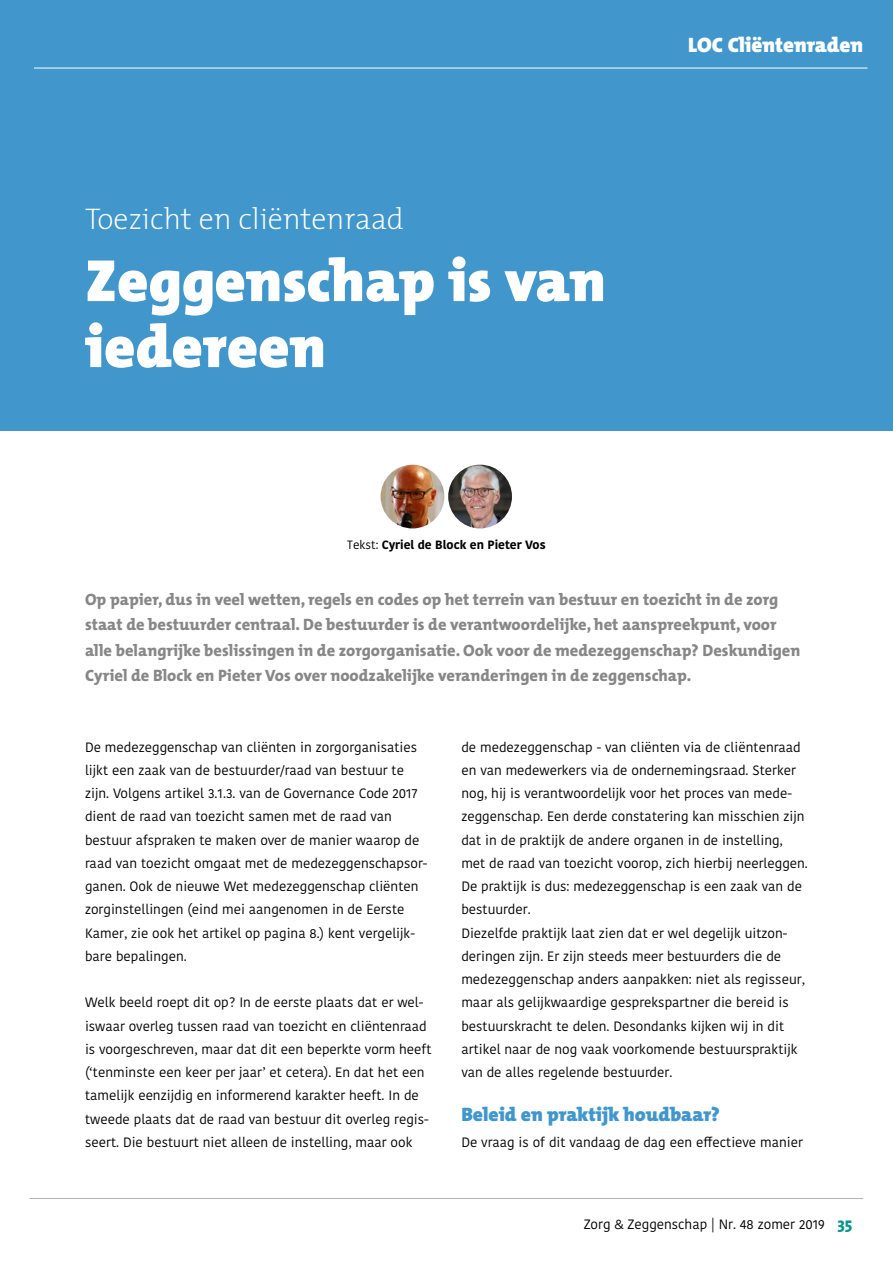
<style>
.page{position:relative;width:893px;height:1263px;background:#fff}
.page>*{position:absolute;margin:0;border:0;box-sizing:border-box;transform-origin:0 0}
.t1{font:800 60px/66px "T Mix";color:#fff}
.t2{font:200 30px "T Mix";color:#fff}
.t3{font:800 21px "T Mix";color:#fff}
.t4{font:800 19.5px "T Mix";color:#4197cb}
.t5{font:800 16.5px/25.5px "T Mix";color:#878787}
.t6{font:13.5px/23.2px "Kohinoor Bangla";color:#000}
.t7{font:700 12px "Kohinoor Bangla";color:#000}
.s1{font-weight:400}
.s2{font-family:"T Mix";font-weight:800;font-size:16.5px;color:#0b978b}
</style>
<div class="page">
<hr style="left:30px;top:1198px;width:833px;height:1px;background:#b3b2b2">
<div style="left:0;top:0;width:893px;height:431px;background:#4197cb"></div>
<img style="left:381px;top:465px;width:63px;height:63px;border-radius:32px">
<hr style="left:34px;top:68px;width:833px;height:1px;background:#fff">
<img style="left:448px;top:465px;width:64px;height:63px;border-radius:32px">
<h2 class="t2" style="left:85px;top:195px;width:320px">Toezicht en cliëntenraad</h2>
<h1 class="t1" style="left:85px;top:247px;width:522px">Zeggenschap is van iedereen</h1>
<p class="t7" style="left:347px;top:534px;width:200px"><span class="s1">Tekst:</span> Cyriel de Block en Pieter Vos</p>
<h3 class="t3" style="left:688px;top:27px;width:176px">LOC Cliëntenraden</h3>
<p class="t5" style="left:85px;top:586px;width:717px">Op papier, dus in veel wetten, regels en codes op het terrein van bestuur en toezicht in de zorg staat de bestuurder centraal. De bestuurder is de verantwoordelijke, het aanspreekpunt, voor alle belangrijke beslissingen in de zorgorganisatie. Ook voor de medezeggenschap? Deskundigen Cyriel de Block en Pieter Vos over noodzakelijke veranderingen in de zeggenschap.</p>
<p class="t6" style="left:85px;top:735px;width:344px">De medezeggenschap van cliënten in zorgorganisaties lijkt een zaak van de bestuurder/raad van bestuur te zijn. Volgens artikel 3.1.3. van de Governance Code 2017 dient de raad van toezicht samen met de raad van bestuur afspraken te maken over de manier waarop de raad van toezicht omgaat met de medezeggenschapsor&shy;ganen. Ook de nieuwe Wet medezeggenschap cliënten zorginstellingen (eind mei aangenomen in de Eerste Kamer, zie ook het artikel op pagina 8.) kent vergelijk&shy;bare bepalingen.</p>
<p class="t6" style="left:85px;top:991px;width:348px">Welk beeld roept dit op? In de eerste plaats dat er wel&shy;iswaar overleg tussen raad van toezicht en cliëntenraad is voorgeschreven, maar dat dit een beperkte vorm heeft (‘tenminste een keer per jaar’ et cetera). En dat het een tamelijk eenzijdig en informerend karakter heeft. In de tweede plaats dat de raad van bestuur dit overleg regis&shy;seert. Die bestuurt niet alleen de instelling, maar ook</p>
<p class="t6" style="left:461px;top:735px;width:348px">de medezeggenschap - van cliënten via de cliëntenraad en van medewerkers via de ondernemingsraad. Sterker nog, hij is verantwoordelijk voor het proces van mede&shy;zeggenschap. Een derde constatering kan misschien zijn dat in de praktijk de andere organen in de instelling, met de raad van toezicht voorop, zich hierbij neerleggen.<br>De praktijk is dus: medezeggenschap is een zaak van de bestuurder.<br>Diezelfde praktijk laat zien dat er wel degelijk uitzon&shy;deringen zijn. Er zijn steeds meer bestuurders die de medezeggenschap anders aanpakken: niet als regisseur, maar als gelijkwaardige gesprekspartner die bereid is bestuurskracht te delen. Desondanks kijken wij in dit artikel naar de nog vaak voorkomende bestuurspraktijk van de alles regelende bestuurder.</p>
<h3 class="t4" style="left:461px;top:1098px;width:260px">Beleid en praktijk houdbaar?</h3>
<p class="t6" style="left:461px;top:1130px;width:343px">De vraag is of dit vandaag de dag een effectieve manier</p>
<p class="t6" style="left:584px;top:1213px;width:270px">Zorg &amp; Zeggenschap | Nr. 48 zomer 2019 <span class="s2">35</span></p>
</div>
